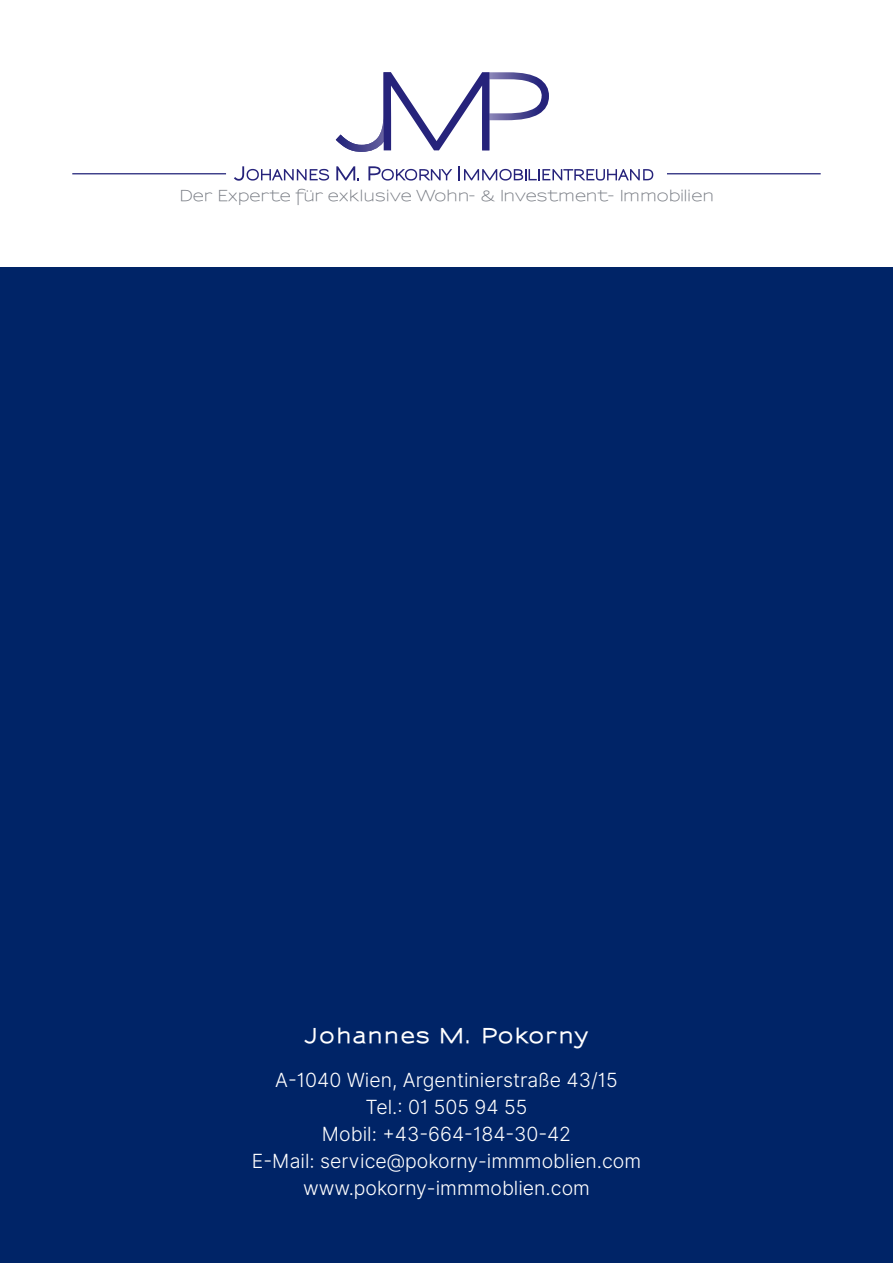
<style>
.page{position:relative;width:893px;height:1263px;background:#fff}
.page>*{position:absolute;margin:0;border:0;box-sizing:border-box;transform-origin:0 0}
.t1{font:19.5px/27px "Inter Light BETA";color:#fff;text-align:center}
.t2{font:800 19.5px "Sansumi";letter-spacing:.12em;color:#fff}
.t3{font:600 15.3px "Sansumi";color:#777b83;scale:1.05 1}
</style>
<div class="page">
<div style="left:0;top:268px;width:893px;height:995px;background:#002467"></div>
<svg style="left:336px;top:72px;width:213px;height:80px"></svg>
<svg style="left:234px;top:166px;width:95px;height:15px"></svg>
<svg style="left:336px;top:166px;width:23px;height:14px"></svg>
<svg style="left:368px;top:166px;width:84px;height:15px"></svg>
<svg style="left:458px;top:166px;width:195px;height:15px"></svg>
<hr style="left:667px;top:173px;width:154px;height:1px;background:#23257a">
<hr style="left:72px;top:173px;width:154px;height:1px;background:#23257a">
<p class="t3" style="left:179px;top:187px;width:511px">Der Experte für exklusive Wohn- &amp; Investment- Immobilien</p>
<p class="t2" style="left:305px;top:1024px;width:284px">Johannes M. Pokorny</p>
<p class="t1" style="left:252px;top:1067px;width:391px">A-1040 Wien, Argentinierstraße 43/15<br>Tel.: 01 505 94 55<br>Mobil: +43-664-184-30-42<br>E-Mail: service@pokorny-immmoblien.com www.pokorny-immmoblien.com</p>
</div>
